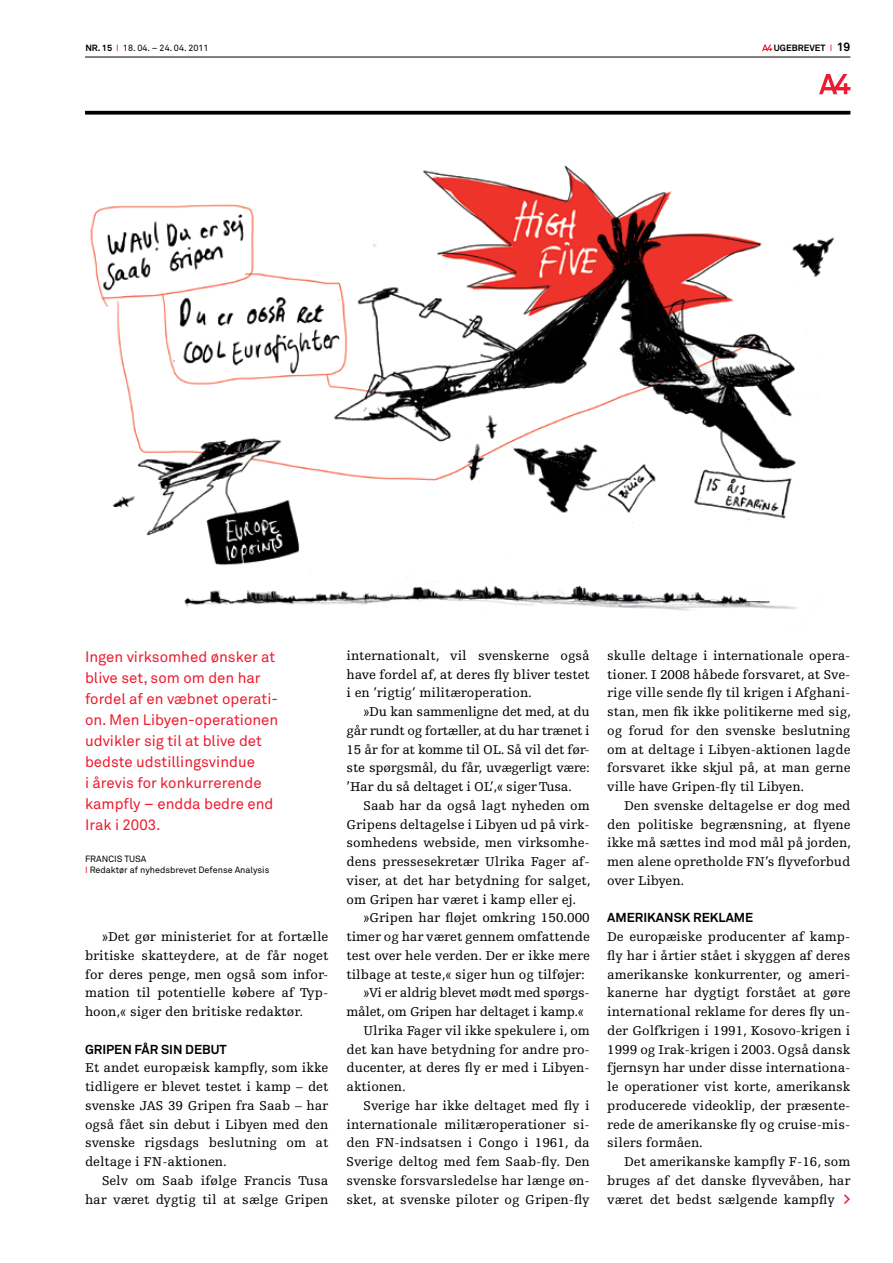
<style>
.page{position:relative;width:893px;height:1263px;background:#fff}
.page>*{position:absolute;margin:0;border:0;box-sizing:border-box;transform-origin:0 0}
.t1{font:15px/21px "Akkurat Office";color:#ed1b2f}
.t2{font:700 15px "Akkurat Office";color:#ed1b2f}
.t3{font:13.5px/18.8px "Egyptienne FLT";color:#000;text-align:justify}
.t4{font:13.5px "Egyptienne FLT";letter-spacing:-.02em;color:#000}
.t5{font:700 12.9px "Akkurat Office";color:#000}
.t6{font:9px/10.8px "Akkurat Office";color:#000}
.t7{font:700 9px "Akkurat Office";color:#000}
.s1{font-weight:700}
.s2{color:#ed1b2f}
.s3{font-weight:400;color:#ed1b2f}
.s4{font-size:12px}
</style>
<div class="page">
<svg style="left:819px;top:74px;width:31px;height:20px"></svg>
<svg style="left:85px;top:111px;width:765px;height:4px;background:#1a1a1a"></svg>
<hr style="left:85px;top:57px;width:765px;height:1px;background:#000">
<svg style="left:762px;top:45px;width:10px;height:6px"></svg>
<img style="left:90px;top:165px;width:745px;height:446px">
<p class="t6" style="left:85px;top:43px;width:125px"><span class="s1">NR. 15</span> <span class="s2">i</span> 18. 04. – 24. 04. 2011</p>
<p class="t7" style="left:774px;top:42px;width:78px">UGEBREVET <span class="s3">i</span> <span class="s4">19</span></p>
<p class="t1" style="left:85px;top:647px;width:195px">I ngen virksomhed ønsker at blive set, som om den har fordel af en væbnet operati&shy;on. Men Libyen-operationen udvikler sig til at blive det bedste udstillingsvindue<br>i årevis for konkurrerende kampfly – endda bedre end<br>I rak i 2003.</p>
<p class="t6" style="left:85px;top:854px;width:186px">Francis Tusa<br><span class="s2">i</span> Redaktør af nyhedsbrevet Defense Analysis</p>
<p class="t3" style="left:85px;top:927px;width:245px;text-indent:17px">»Det gør ministeriet for at fortælle britiske skatteydere, at de får noget for deres penge, men også som infor&shy;mation til potentielle købere af Typ&shy;hoon,« siger den britiske redaktør.</p>
<p class="t5" style="left:85px;top:1041px;width:143px">GRIPEN FÅR SIN DEBUT</p>
<p class="t3" style="left:85px;top:1059px;width:245px">Et andet europæisk kampfly, som ikke tidligere er blevet testet i kamp – det svenske JAS 39 Gripen fra Saab – har også fået sin debut i Libyen med den svenske rigsdags beslutning om at deltage i FN-aktionen.</p>
<p class="t3" style="left:85px;top:1171px;width:245px;text-align:right">Selv om Saab ifølge Francis Tusa har været dygtig til at sælge Gripen</p>
<p class="t3" style="left:347px;top:646px;width:245px">internationalt, vil svenskerne også have fordel af, at deres fly bliver testet i en ’rigtig’ militæroperation.</p>
<p class="t3" style="left:347px;top:702px;width:245px;text-indent:17px">»Du kan sammenligne det med, at du går rundt og fortæller, at du har trænet i 15 år for at komme til OL. Så vil det før&shy;ste spørgsmål, du får, uvægerligt være: ’Har du så deltaget i OL’,« siger Tusa.</p>
<p class="t3" style="left:347px;top:796px;width:245px;text-indent:17px">Saab har da også lagt nyheden om Gripens deltagelse i Libyen ud på virk&shy;somhedens webside, men virksomhe&shy;dens pressesekretær Ulrika Fager af&shy;viser, at det har betydning for salget, om Gripen har været i kamp eller ej.</p>
<p class="t3" style="left:364px;top:909px;width:228px">»Gripen har fløjet omkring 150.000</p>
<p class="t3" style="left:347px;top:927px;width:245px">timer og har været gennem omfattende</p>
<p class="t3" style="left:347px;top:946px;width:245px">test over hele verden. Der er ikke mere</p>
<p class="t3" style="left:347px;top:965px;width:240px">tilbage at teste,« siger hun og tilføjer:</p>
<p class="t4" style="left:364px;top:985px;width:228px">»Vi er aldrig blevet mødt med spørgs-</p>
<p class="t4" style="left:347px;top:1004px;width:239px">målet, om Gripen har deltaget i kamp.«</p>
<p class="t3" style="left:364px;top:1021px;width:228px">Ulrika Fager vil ikke spekulere i, om</p>
<p class="t3" style="left:347px;top:1040px;width:245px">det kan have betydning for andre pro-</p>
<p class="t3" style="left:347px;top:1059px;width:245px">ducenter, at deres fly er med i Libyen-</p>
<p class="t3" style="left:347px;top:1077px;width:61px">aktionen.</p>
<p class="t3" style="left:364px;top:1096px;width:228px">Sverige har ikke deltaget med fly i</p>
<p class="t3" style="left:347px;top:1115px;width:245px">internationale militæroperationer si-</p>
<p class="t3" style="left:347px;top:1134px;width:245px">den FN-indsatsen i Congo i 1961, da</p>
<p class="t3" style="left:347px;top:1152px;width:245px">Sverige deltog med fem Saab-fly. Den</p>
<p class="t3" style="left:347px;top:1171px;width:245px">svenske forsvarsledelse har længe øn-</p>
<p class="t3" style="left:347px;top:1190px;width:245px">sket, at svenske piloter og Gripen-fly</p>
<p class="t3" style="left:607px;top:646px;width:245px">skulle deltage i internationale opera&shy;tioner. I 2008 håbede forsvaret, at Sve&shy;rige ville sende fly til krigen i Afghani&shy;stan, men fik ikke politikerne med sig, og forud for den svenske beslutning om at deltage i Libyen-aktionen lagde forsvaret ikke skjul på, at man gerne ville have Gripen-fly til Libyen.</p>
<p class="t3" style="left:607px;top:796px;width:245px;text-indent:17px">Den svenske deltagelse er dog med den politiske begrænsning, at flyene ikke må sættes ind mod mål på jorden, men alene opretholde FN’s flyveforbud over Libyen.</p>
<p class="t5" style="left:607px;top:910px;width:148px">AMERIKANSK REKLAME</p>
<p class="t3" style="left:607px;top:927px;width:245px">De europæiske producenter af kamp&shy;fly har i årtier stået i skyggen af deres amerikanske konkurrenter, og ameri&shy;kanerne har dygtigt forstået at gøre international reklame for deres fly un&shy;der Golfkrigen i 1991, Kosovo-krigen i 1999 og Irak-krigen i 2003. Også dansk fjernsyn har under disse internationa&shy;le operationer vist korte, amerikansk producerede videoklip, der præsente&shy;rede de amerikanske fly og cruise-mis&shy;silers formåen.</p>
<p class="t3" style="left:607px;top:1152px;width:245px;text-indent:17px">Det amerikanske kampfly F-16, som bruges af det danske flyvevåben, har været det bedst sælgende kampfly</p>
<p class="t2" style="left:843px;top:1189px;width:8px">&gt;</p>
</div>
